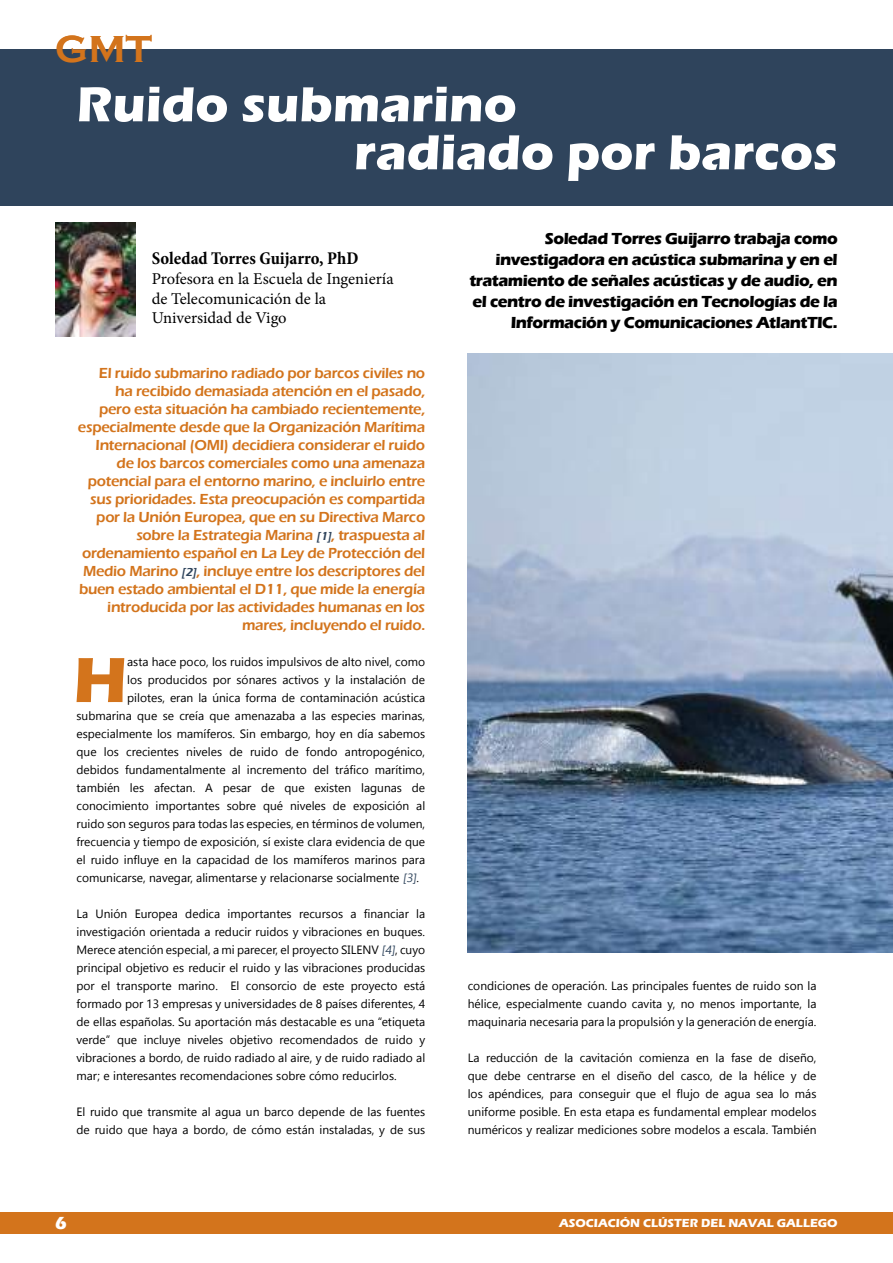
<style>
.page{position:relative;width:893px;height:1263px;background:#fff}
.page>*{position:absolute;margin:0;border:0;box-sizing:border-box;transform-origin:0 0}
.t1{font:700 66px "Eras ITC";color:#d3741c}
.t2{font:700 51px/48px "Eras ITC";color:#fff}
.t3{font:700 38.55px "Copperplate Gothic";color:#d3741c}
.t4{font:700 condensed 18px "Minion Pro";color:#000}
.t5{font:700 18px "Eras ITC";color:#fff}
.t6{font:700 16.5px/21px "Eras ITC";letter-spacing:-.03em;color:#000;text-align:right}
.t7{font:16.5px/19.8px "Minion Pro";color:#000}
.t8{font:600 15px/18px "Eras ITC";letter-spacing:-.02em;color:#d3741c;text-align:right}
.t9{font:12px/18px "Gadugi";color:#000;text-align:justify}
.t10{font:700 12px "Eras ITC";color:#fff}
.s1{font-size:12px;color:#2f445c}
.s2{color:#2f445c}
</style>
<div class="page">
<div style="left:0;top:1212px;width:893px;height:21px;background:#d3741c"></div>
<div style="left:0;top:49px;width:893px;height:157px;background:#2f445c"></div>
<img style="left:55px;top:222px;width:80px;height:114px">
<img style="left:468px;top:353px;width:425px;height:599px">
<h3 class="t3" style="left:55px;top:28px;width:98px">GMT</h3>
<h2 class="t2" style="left:354px;top:81px;width:485px;text-indent:-277px">Ruido submarino<br>radiado por barcos</h2>
<h3 class="t4" style="left:152px;top:246px;width:208px">Soledad Torres Guijarro, PhD</h3>
<h3 class="t7" style="left:152px;top:269px;width:243px">Profesora en la Escuela de Ingeniería de Telecomunicación de la<br>Universidad de Vigo</h3>
<p class="t8" style="left:78px;top:364px;width:349px">El ruido submarino radiado por barcos civiles no ha recibido demasiada atención en el pasado,<br>pero esta situación ha cambiado recientemente, especialmente desde que la Organización Marítima Internacional (OMI) decidiera considerar el ruido de los barcos comerciales como una amenaza potencial para el entorno marino, e incluirlo entre sus prioridades. Esta preocupación es compartida por la Unión Europea, que en su Directiva Marco sobre la Estrategia Marina <span class="s1">[1]</span>, traspuesta al ordenamiento español en La Ley de Protección del Medio Marino <span class="s1">[2]</span>, incluye entre los descriptores del buen estado ambiental el D11, que mide la energía introducida por las actividades humanas en los mares, incluyendo el ruido.</p>
<h1 class="t1" style="left:73px;top:642px;width:55px">H</h1>
<p class="t9" style="left:127px;top:653px;width:299px">asta hace poco, los ruidos impulsivos de alto nivel, como</p>
<p class="t9" style="left:127px;top:671px;width:299px">los producidos por sónares activos y la instalación de</p>
<p class="t9" style="left:127px;top:689px;width:300px">pilotes, eran la única forma de contaminación acústica</p>
<p class="t9" style="left:77px;top:707px;width:350px">submarina que se creía que amenazaba a las especies marinas,</p>
<p class="t9" style="left:77px;top:725px;width:350px">especialmente los mamíferos. Sin embargo, hoy en día sabemos</p>
<p class="t9" style="left:77px;top:743px;width:350px">que los crecientes niveles de ruido de fondo antropogénico,</p>
<p class="t9" style="left:77px;top:761px;width:350px">debidos fundamentalmente al incremento del tráfico marítimo,</p>
<p class="t9" style="left:77px;top:779px;width:350px">también les afectan. A pesar de que existen lagunas de</p>
<p class="t9" style="left:77px;top:797px;width:350px">conocimiento importantes sobre qué niveles de exposición al</p>
<p class="t9" style="left:77px;top:815px;width:350px">ruido son seguros para todas las especies, en términos de volumen,</p>
<p class="t9" style="left:77px;top:833px;width:350px">frecuencia y tiempo de exposición, sí existe clara evidencia de que</p>
<p class="t9" style="left:77px;top:851px;width:350px">el ruido influye en la capacidad de los mamíferos marinos para</p>
<p class="t9" style="left:77px;top:869px;width:344px">comunicarse, navegar, alimentarse y relacionarse socialmente <span class="s2">[3]</span>.</p>
<p class="t9" style="left:77px;top:905px;width:350px">La Unión Europea dedica importantes recursos a financiar la investigación orientada a reducir ruidos y vibraciones en buques.<br>Merece atención especial, a mi parecer, el proyecto SILENV <span class="s2">[4]</span>, cuyo principal objetivo es reducir el ruido y las vibraciones producidas por el transporte marino. El consorcio de este proyecto está formado por 13 empresas y universidades de 8 países diferentes, 4 de ellas españolas. Su aportación más destacable es una “etiqueta verde” que incluye niveles objetivo recomendados de ruido y vibraciones a bordo, de ruido radiado al aire, y de ruido radiado al mar; e interesantes recomendaciones sobre cómo reducirlos.</p>
<p class="t9" style="left:77px;top:1103px;width:350px">El ruido que transmite al agua un barco depende de las fuentes de ruido que haya a bordo, de cómo están instaladas, y de sus</p>
<h3 class="t6" style="left:469px;top:228px;width:370px">Soledad Torres Guijarro trabaja como investigadora en acústica submarina y en el tratamiento de señales acústicas y de audio, en el centro de investigación en Tecnologías de la Información y Comunicaciones AtlantTIC.</h3>
<p class="t9" style="left:468px;top:977px;width:350px">condiciones de operación. Las principales fuentes de ruido son la hélice, especialmente cuando cavita y, no menos importante, la maquinaria necesaria para la propulsión y la generación de energía.</p>
<p class="t9" style="left:468px;top:1049px;width:350px">La reducción de la cavitación comienza en la fase de diseño, que debe centrarse en el diseño del casco, de la hélice y de los apéndices, para conseguir que el flujo de agua sea lo más uniforme posible. En esta etapa es fundamental emplear modelos numéricos y realizar mediciones sobre modelos a escala. También</p>
<h3 class="t5" style="left:55px;top:1212px;width:13px">6</h3>
<p class="t10" style="left:559px;top:1216px;width:280px">ASOCIACIÓN CLÚSTER DEL NAVAL GALLEGO</p>
</div>
